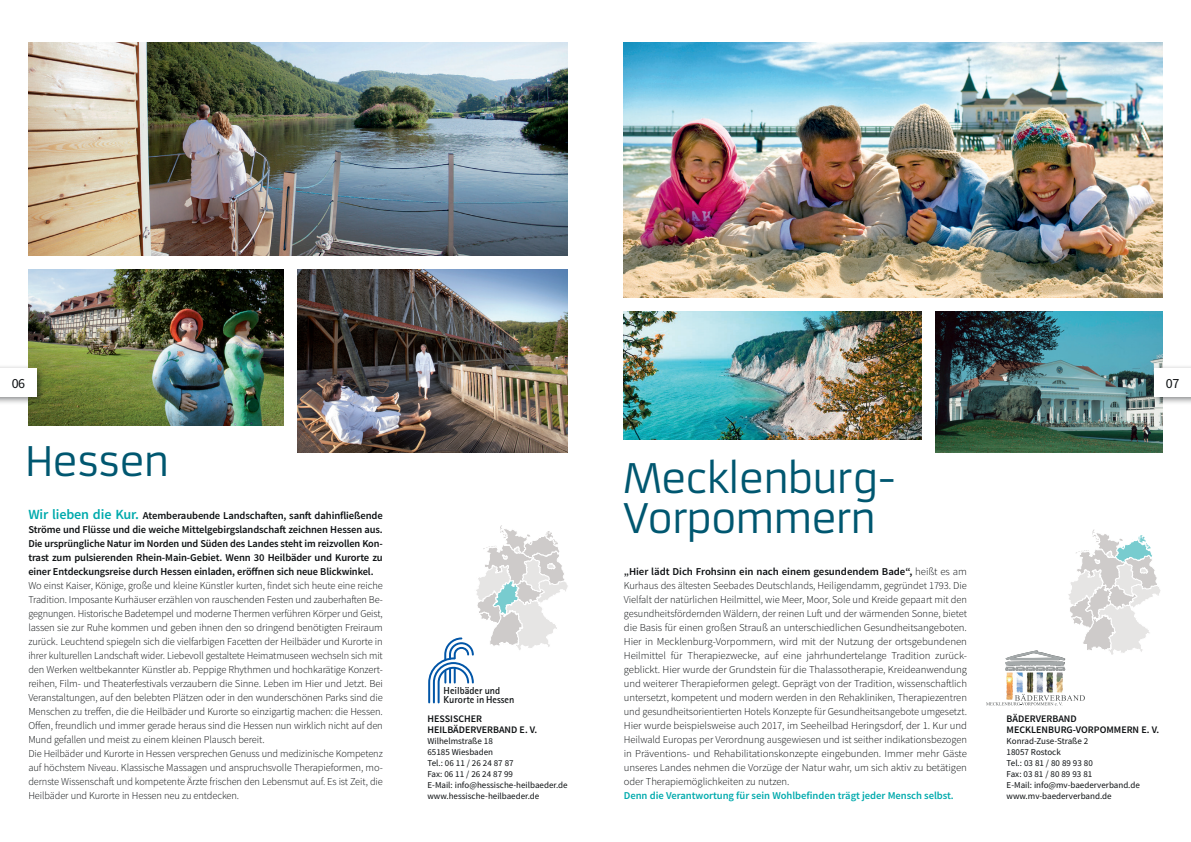
<style>
.page{position:relative;width:1191px;height:842px;background:#fff}
.page>*{position:absolute;margin:0;border:0;box-sizing:border-box;transform-origin:0 0}
.Headline-Laender{font:40px/40px "Armata";letter-spacing:-.06em;color:#005770}
.t1{font:14px "Source Sans Pro";color:#0d1012}
.Fließtext-KID-2011{font:300 10.5px/14px "Source Sans Pro";letter-spacing:-.01em;color:#0d1012;text-align:justify}
.Fließtext-KID-2011-2{font:600 10.5px/14px "Source Sans Pro";letter-spacing:-.01em;color:#0d1012;text-align:justify}
.Fließtext-KID-2011-3{font:600 10.5px "Source Sans Pro";letter-spacing:-.005em;color:#00aaad}
.t2{font:700 10.2px/9.1px "Rotis Sans Serif";color:#0d1012}
.t3{font:600 10px/11px "Source Sans Pro";color:#0d1012}
.t4{font:9px/11px "Source Sans Pro";color:#0d1012}
.s1{font-size:14px;color:#00aaad}
.s2{font-weight:600}
</style>
<div class="page">
<img style="left:1006px;top:673px;width:57px;height:21px">
<svg style="left:1005px;top:529px;width:156px;height:142px"></svg>
<svg style="left:986px;top:694px;width:98px;height:12px"></svg>
<svg style="left:1162px;top:241px;width:1px;height:14px"></svg>
<img style="left:624px;top:43px;width:538px;height:255px">
<img style="left:935px;top:312px;width:227px;height:140px">
<img style="left:624px;top:312px;width:297px;height:127px">
<svg style="left:428px;top:525px;width:140px;height:179px"></svg>
<img style="left:28px;top:43px;width:539px;height:212px">
<img style="left:298px;top:269px;width:269px;height:183px">
<img style="left:28px;top:269px;width:255px;height:157px">
<div style="left:0;top:364px;width:45px;height:41px;background:#0d1012;opacity:.5"></div>
<div style="left:0;top:369px;width:37px;height:28px;background:#fff"></div>
<div style="left:1149px;top:364px;width:42px;height:41px;background:#0d1012;opacity:.5"></div>
<div style="left:1154px;top:369px;width:37px;height:28px;background:#fff"></div>
<p class="t1" style="left:12px;top:374px;width:15px">06</p>
<p class="t1" style="left:1165px;top:374px;width:15px">07</p>
<p class="Headline-Laender" style="left:24px;top:442px;width:147px">Hessen</p>
<p class="Fließtext-KID-2011-2" style="left:28px;top:509px;width:356px"><span class="s1">Wir lieben die Kur.</span> Atemberaubende Landschaften, sanft dahinfließende Ströme und Flüsse und die weiche Mittelgebirgslandschaft zeichnen Hessen aus.<br>Die ursprüngliche Natur im Norden und Süden des Landes steht im reizvollen Kon&shy;trast zum pulsierenden Rhein-Main-Gebiet. Wenn 30 Heilbäder und Kurorte zu einer Entdeckungsreise durch Hessen einladen, eröffnen sich neue Blickwinkel.</p>
<p class="Fließtext-KID-2011" style="left:28px;top:579px;width:356px">Wo einst Kaiser, Könige, große und kleine Künstler kurten, findet sich heute eine reiche Tradition. Imposante Kurhäuser erzählen von rauschenden Festen und zauberhaften Be&shy;gegnungen. Historische Badetempel und moderne Thermen verführen Körper und Geist, lassen sie zur Ruhe kommen und geben ihnen den so dringend benötigten Freiraum zurück. Leuchtend spiegeln sich die vielfarbigen Facetten der Heilbäder und Kurorte in ihrer kulturellen Landschaft wider. Liebevoll gestaltete Heimatmuseen wechseln sich mit den Werken weltbekannter Künstler ab. Peppige Rhythmen und hochkarätige Konzert&shy;reihen, Film- und Theaterfestivals verzaubern die Sinne. Leben im Hier und Jetzt. Bei Veranstaltungen, auf den belebten Plätzen oder in den wunderschönen Parks sind die Menschen zu treffen, die die Heilbäder und Kurorte so einzigartig machen: die Hessen.<br>Offen, freundlich und immer gerade heraus sind die Hessen nun wirklich nicht auf den Mund gefallen und meist zu einem kleinen Plausch bereit.</p>
<p class="Fließtext-KID-2011" style="left:28px;top:747px;width:356px">Die Heilbäder und Kurorte in Hessen versprechen Genuss und medizinische Kompetenz auf höchstem Niveau. Klassische Massagen und anspruchsvolle Therapieformen, mo&shy;dernste Wissenschaft und kompetente Ärzte frischen den Lebensmut auf. Es ist Zeit, die Heilbäder und Kurorte in Hessen neu zu entdecken.</p>
<p class="t2" style="left:443px;top:686px;width:72px">Heilbäder und<br>Kurorte in Hessen</p>
<p class="t3" style="left:427px;top:713px;width:56px">HESSISCHER</p>
<p class="t3" style="left:427px;top:724px;width:111px">HEILBÄDERVERBAND E. V.</p>
<p class="t4" style="left:427px;top:736px;width:67px">Wilhelmstraße 18</p>
<p class="t4" style="left:427px;top:747px;width:67px">65185 Wiesbaden</p>
<p class="t4" style="left:427px;top:758px;width:88px">Tel.: 06 11 / 26 24 87 87</p>
<p class="t4" style="left:427px;top:769px;width:142px">Fax: 06 11 / 26 24 87 99<br>E-Mail: info@hessische-heilbaeder.de</p>
<p class="t4" style="left:427px;top:791px;width:113px">www.hessische-heilbaeder.de</p>
<p class="Headline-Laender" style="left:622px;top:459px;width:276px">Mecklenburg-<br>Vorpommern</p>
<p class="Fließtext-KID-2011" style="left:624px;top:565px;width:345px"><span class="s2">„Hier lädt Dich Frohsinn ein nach einem gesundendem Bade“,</span> heißt es am Kurhaus des ältesten Seebades Deutschlands, Heiligendamm, gegründet 1793. Die Vielfalt der natürlichen Heilmittel, wie Meer, Moor, Sole und Kreide gepaart mit den gesundheitsfördernden Wäldern, der reinen Luft und der wärmenden Sonne, bietet die Basis für einen großen Strauß an unterschiedlichen Gesundheitsangeboten.<br>Hier in Mecklenburg-Vorpommern, wird mit der Nutzung der ortsgebundenen Heilmittel für Therapiezwecke, auf eine jahrhundertelange Tradition zurück&shy;geblickt. Hier wurde der Grundstein für die Thalassotherapie, Kreideanwendung und weiterer Therapieformen gelegt. Geprägt von der Tradition, wissenschaftlich untersetzt, kompetent und modern werden in den Rehakliniken, Therapiezentren und gesundheitsorientierten Hotels Konzepte für Gesundheitsangebote umgesetzt.<br>Hier wurde beispielsweise auch 2017, im Seeheilbad Heringsdorf, der 1. Kur und Heilwald Europas per Verordnung ausgewiesen und ist seither indikationsbezogen in Präventions- und Rehabilitationskonzepte eingebunden. Immer mehr Gäste unseres Landes nehmen die Vorzüge der Natur wahr, um sich aktiv zu betätigen oder Therapiemöglichkeiten zu nutzen.</p>
<p class="Fließtext-KID-2011-3" style="left:624px;top:789px;width:331px">Denn die Verantwortung für sein Wohlbefinden trägt jeder Mensch selbst.</p>
<p class="t3" style="left:1006px;top:713px;width:154px">BÄDERVERBAND<br>MECKLENBURG-VORPOMMERN E. V.</p>
<p class="t4" style="left:1006px;top:736px;width:83px">Konrad-Zuse-Straße 2</p>
<p class="t4" style="left:1006px;top:747px;width:56px">18057 Rostock</p>
<p class="t4" style="left:1006px;top:758px;width:88px">Tel.: 03 81 / 80 89 93 80</p>
<p class="t4" style="left:1006px;top:769px;width:87px">Fax: 03 81 / 80 89 93 81</p>
<p class="t4" style="left:1006px;top:780px;width:135px">E-Mail: info@mv-baederverband.de</p>
<p class="t4" style="left:1006px;top:791px;width:106px">www.mv-baederverband.de</p>
</div>
